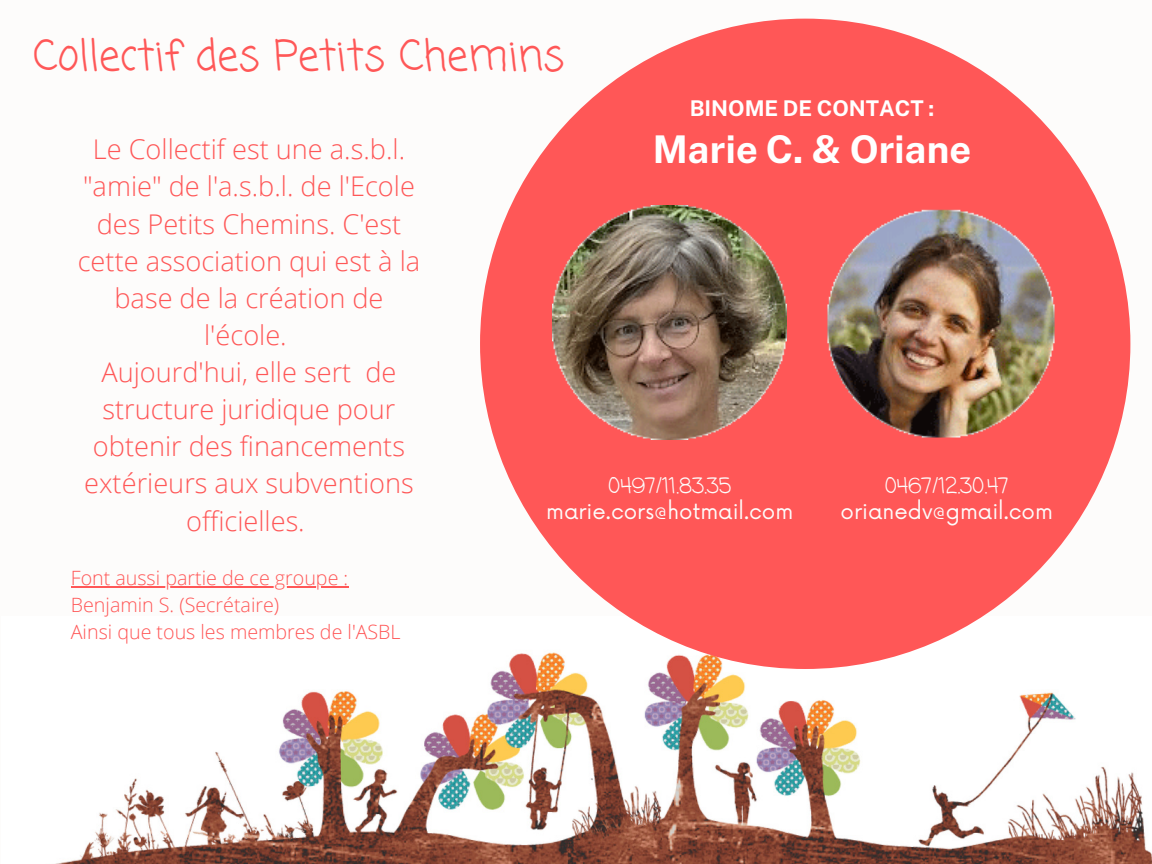
<style>
.page{position:relative;width:1152px;height:864px;background:#fdfcfb}
.page>*{position:absolute;margin:0;border:0;box-sizing:border-box;transform-origin:0 0}
.t1{font:42.15px "Coming Soon";color:#ff5757}
.t2{font:700 38.25px "Public Sans";color:#fff}
.t3{font:300 27.15px/37.2px "Open Sans";color:#ff5757;text-align:center}
.t4{font:700 21.75px "Public Sans";color:#fff}
.t5{font:21.3px "Now";color:#fdfcfb}
.t6{font:21.3px "Coming Soon";color:#fdfcfb}
.t7{font:300 19.65px/27px "Open Sans";color:#ff5757}
</style>
<div class="page">
<img style="left:56px;top:617px;width:1096px;height:247px">
<div style="left:480px;top:19px;width:650px;height:650px;background:#ff5757;border-radius:50%"></div>
<img style="left:827px;top:209px;width:228px;height:229px">
<img style="left:553px;top:205px;width:234px;height:234px">
<hr style="left:71px;top:587px;width:278px;height:1px;background:#ff5757">
<h1 class="t1" style="left:33px;top:27px;width:533px">Collectif des Petits Chemins</h1>
<p class="t3" style="left:78px;top:130px;width:344px">Le Collectif est une a.s.b.l. "amie" de l'a.s.b.l. de l'Ecole des Petits Chemins. C'est cette association qui est à la base de la création de l'école.<br>Aujourd'hui, elle sert de structure juridique pour obtenir des financements extérieurs aux subventions officielles.</p>
<p class="t7" style="left:71px;top:564px;width:331px">Font aussi partie de ce groupe :<br>Benjamin S. (Secrétaire)<br>Ainsi que tous les membres de l'ASBL</p>
<p class="t4" style="left:690px;top:95px;width:246px">BINOME DE CONTACT :</p>
<h2 class="t2" style="left:653px;top:127px;width:320px">Marie C. &amp; Oriane</h2>
<p class="t6" style="left:608px;top:471px;width:125px">0497/11.83.35</p>
<p class="t5" style="left:546px;top:499px;width:249px">marie.cors@hotmail.com</p>
<p class="t6" style="left:885px;top:471px;width:126px">0467/12.30.47</p>
<p class="t5" style="left:841px;top:499px;width:214px">orianedv@gmail.com</p>
</div>
